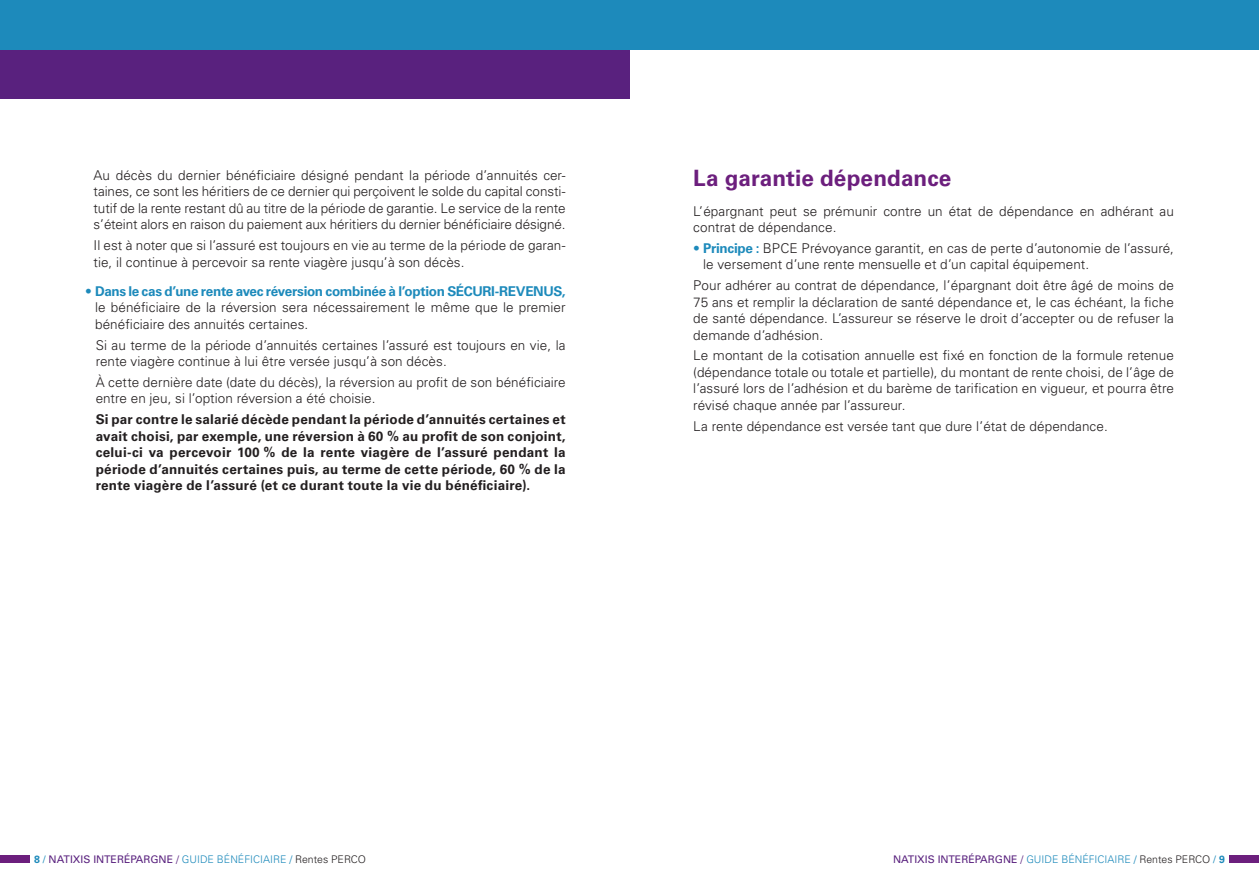
<style>
.page{position:relative;width:1259px;height:893px;background:#fff}
.page>*{position:absolute;margin:0;border:0;box-sizing:border-box;transform-origin:0 0}
.t1{font:700 22.5px "Univers LT Std";letter-spacing:.005em;color:#6c1f7d}
.t2{font:300 13.5px/16.5px "Univers LT Std";letter-spacing:.005em;color:#231f20}
.t3{font:700 13.5px/16.5px "Univers LT Std";letter-spacing:.02em;color:#231f20;text-align:justify}
.t4{font:10.5px "Univers LT Std";color:#59217e}
.s1{color:#1d8abb}
.s2{font-weight:700;color:#1d8abb}
.s3{font-weight:300}
.s4{font-weight:300;color:#1d8abb}
.s5{font-weight:300;color:#231f20}
</style>
<div class="page">
<div style="left:0;top:855px;width:30px;height:8px;background:#6c1f7d"></div>
<div style="left:1229px;top:855px;width:30px;height:8px;background:#6c1f7d"></div>
<div style="left:0;top:50px;width:629px;height:49px;background:#59217e"></div>
<div style="left:0;top:0;width:629px;height:50px;background:#1d8abb"></div>
<div style="left:629px;top:0;width:630px;height:50px;background:#1d8abb"></div>
<p class="t2" style="left:94px;top:167px;width:473px;text-align:justify">Au décès du dernier bénéficiaire désigné pendant la période d’annuités cer&shy;taines, ce sont les héritiers de ce dernier qui perçoivent le solde du capital consti&shy;tutif de la rente restant dû au titre de la période de garantie. Le service de la rente s’éteint alors en raison du paiement aux héritiers du dernier bénéficiaire désigné.</p>
<p class="t2" style="left:94px;top:237px;width:473px">Il est à noter que si l’assuré est toujours en vie au terme de la période de garan&shy;tie, il continue à percevoir sa rente viagère jusqu’à son décès.</p>
<p class="t2" style="left:95px;top:283px;width:472px;text-align:justify;text-indent:-10px"><span class="s1">•</span> <span class="s2">Dans le cas d’une rente avec réversion combinée à l’option SÉCURI-REVENUS, </span>le bénéficiaire de la réversion sera nécessairement le même que le premier bénéficiaire des annuités certaines.</p>
<p class="t2" style="left:96px;top:337px;width:471px">Si au terme de la période d’annuités certaines l’assuré est toujours en vie, la rente viagère continue à lui être versée jusqu’à son décès.</p>
<p class="t2" style="left:96px;top:374px;width:471px">À cette dernière date (date du décès), la réversion au profit de son bénéficiaire entre en jeu, si l’option réversion a été choisie.</p>
<p class="t3" style="left:96px;top:411px;width:471px">Si par contre le salarié décède pendant la période d’annuités certaines et avait choisi, par exemple, une réversion à 60 % au profit de son conjoint, celui-ci va percevoir 100 % de la rente viagère de l’assuré pendant la période d’annuités certaines puis, au terme de cette période, 60 % de la rente viagère de l’assuré (et ce durant toute la vie du bénéficiaire).</p>
<p class="t1" style="left:693px;top:165px;width:260px">La garantie dépendance</p>
<p class="t2" style="left:693px;top:203px;width:482px">L’épargnant peut se prémunir contre un état de dépendance en adhérant au contrat de dépendance.</p>
<p class="t2" style="left:703px;top:240px;width:472px;text-indent:-10px"><span class="s1">•</span> <span class="s2">Principe :</span> BPCE Prévoyance garantit, en cas de perte d’autonomie de l’assuré, le versement d’une rente mensuelle et d’un capital équipement.</p>
<p class="t2" style="left:693px;top:277px;width:482px;text-align:justify">Pour adhérer au contrat de dépendance, l’épargnant doit être âgé de moins de 75 ans et remplir la déclaration de santé dépendance et, le cas échéant, la fiche de santé dépendance. L’assureur se réserve le droit d’accepter ou de refuser la demande d’adhésion.</p>
<p class="t2" style="left:693px;top:347px;width:482px;text-align:justify">Le montant de la cotisation annuelle est fixé en fonction de la formule retenue (dépendance totale ou totale et partielle), du montant de rente choisi, de l’âge de l’assuré lors de l’adhésion et du barème de tarification en vigueur, et pourra être révisé chaque année par l’assureur.</p>
<p class="t2" style="left:693px;top:418px;width:416px">La rente dépendance est versée tant que dure l’état de dépendance.</p>
<p class="t4" style="left:34px;top:853px;width:333px"><span class="s2">8</span> <span class="s1">/</span> NATIXIS INTERÉPARGNE <span class="s3">/</span> <span class="s4">GUIDE BÉNÉFICIAIRE /</span> <span class="s5">Rentes PERCO</span></p>
<p class="t4" style="left:893px;top:853px;width:333px">NATIXIS INTERÉPARGNE <span class="s3">/</span> <span class="s4">GUIDE BÉNÉFICIAIRE /</span> <span class="s5">Rentes PERCO</span> <span class="s1">/</span> <span class="s2">9</span></p>
</div>
